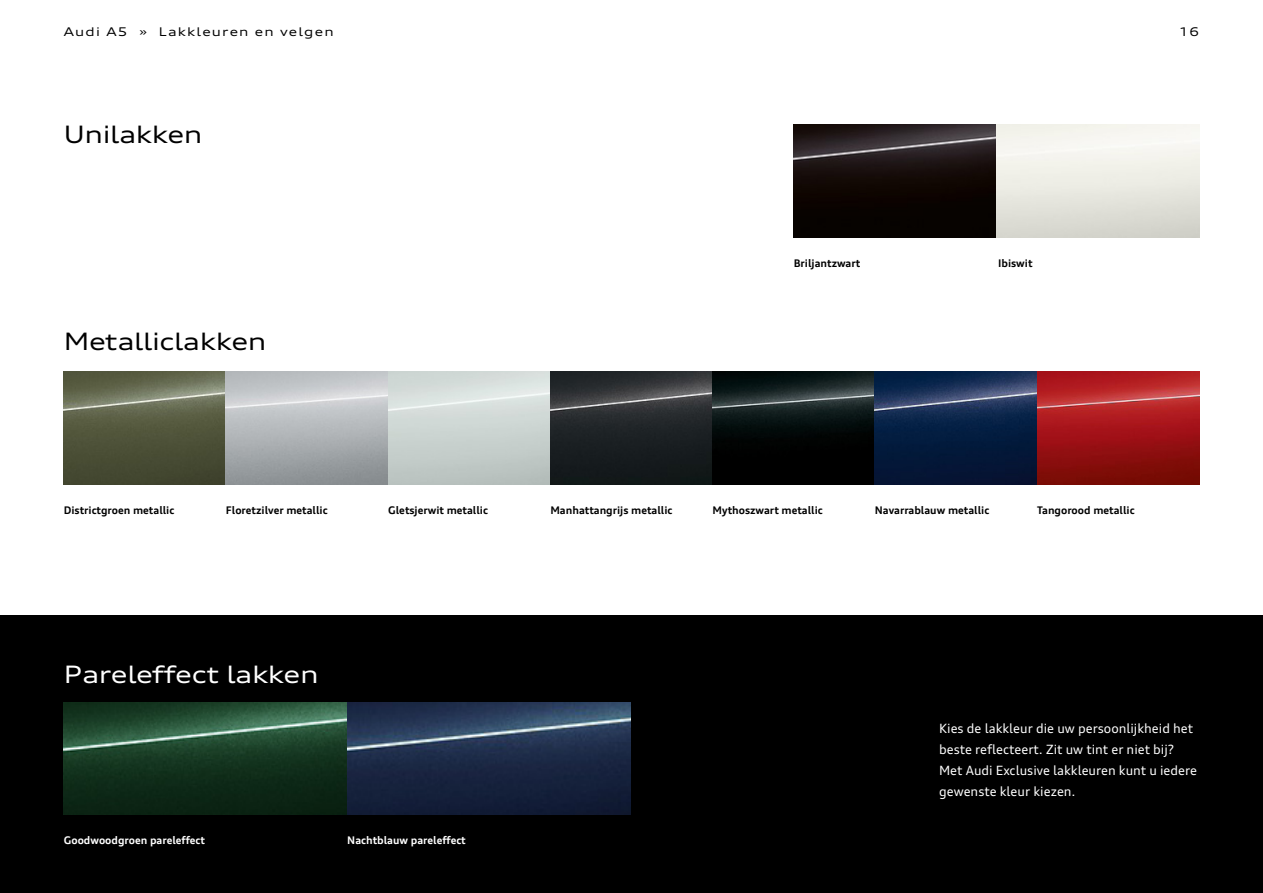
<style>
.page{position:relative;width:1263px;height:893px;background:#fff}
.page>*{position:absolute;margin:0;border:0;box-sizing:border-box;transform-origin:0 0}
.t1{font:expanded 24px "Audi Type";letter-spacing:-.015em;color:#000}
.t2{font:expanded 24px "Audi Type";letter-spacing:-.015em;color:#fff}
.t3{font:12.75px/21px "Audi Type";color:#fff}
.t4{font:expanded 12px "Audi Type";letter-spacing:.1em;color:#000}
.t5{font:700 10.5px "Audi Type";color:#000}
.t6{font:700 10.5px "Audi Type";color:#fff}
</style>
<div class="page">
<img style="left:64px;top:372px;width:1135px;height:113px">
<img style="left:794px;top:125px;width:405px;height:112px">
<div style="left:0;top:616px;width:1263px;height:277px;background:#000"></div>
<img style="left:64px;top:702px;width:567px;height:113px">
<p class="t4" style="left:64px;top:25px;width:271px">Audi A5 » Lakkleuren en velgen</p>
<p class="t4" style="left:1179px;top:25px;width:22px">16</p>
<p class="t1" style="left:64px;top:119px;width:140px">Unilakken</p>
<p class="t1" style="left:64px;top:327px;width:204px">Metalliclakken</p>
<p class="t5" style="left:794px;top:256px;width:68px">Briljantzwart</p>
<p class="t5" style="left:998px;top:256px;width:36px">Ibiswit</p>
<p class="t5" style="left:64px;top:504px;width:112px">Districtgroen metallic</p>
<p class="t5" style="left:226px;top:504px;width:103px">Floretzilver metallic</p>
<p class="t5" style="left:388px;top:504px;width:101px">Gletsjerwit metallic</p>
<p class="t5" style="left:550px;top:504px;width:124px">Manhattangrijs metallic</p>
<p class="t5" style="left:713px;top:504px;width:112px">Mythoszwart metallic</p>
<p class="t5" style="left:875px;top:504px;width:116px">Navarrablauw metallic</p>
<p class="t5" style="left:1037px;top:504px;width:99px">Tangorood metallic</p>
<p class="t2" style="left:64px;top:659px;width:256px">Pareleffect lakken</p>
<p class="t6" style="left:64px;top:834px;width:143px">Goodwoodgroen pareleffect</p>
<p class="t6" style="left:347px;top:834px;width:120px">Nachtblauw pareleffect</p>
<p class="t3" style="left:939px;top:717px;width:256px">Kies de lakkleur die uw persoonlijkheid het beste reflecteert. Zit uw tint er niet bij?</p>
<p class="t3" style="left:939px;top:759px;width:260px">Met Audi Exclusive lakkleuren kunt u iedere gewenste kleur kiezen.</p>
</div>
